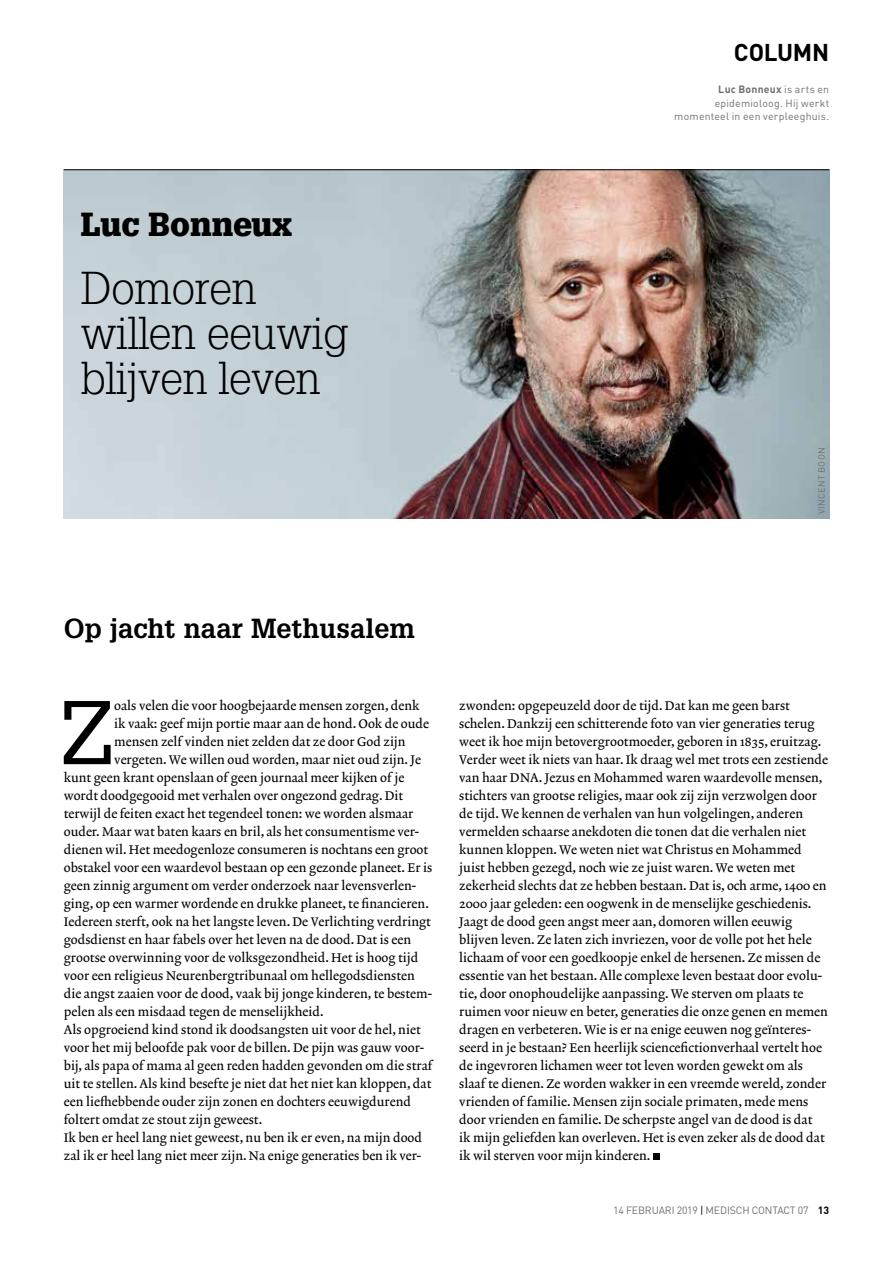
<style>
.page{position:relative;width:893px;height:1263px;background:#fff}
.page>*{position:absolute;margin:0;border:0;box-sizing:border-box;transform-origin:0 0}
.t1{font:88.2px "Glypha LT Std";color:#000}
.t2{font:300 45px/45px "Glypha LT Std";letter-spacing:-.005em;color:#000}
.t3{font:900 32.55px "Glypha LT Std";color:#000}
.t4{font:700 27px "Glypha LT Std";color:#000}
.t5{font:700 24px "DINOT";letter-spacing:-.015em;color:#000}
.t6{font:12.75px/18px "Lexicon No 2 Roman A";color:#000}
.t7{font:10.5px/13.5px "DINOT";letter-spacing:.02em;color:#706f6f;text-align:right}
.t8{font:10.5px "DINOT";letter-spacing:-.015em;color:#706f6f}
.t9{font:9px "DINOT";letter-spacing:.04em;color:#706f6f}
.s1{font-weight:700}
.s2{color:#000}
.s3{font-weight:700;color:#000}
</style>
<div class="page">
<img style="left:64px;top:170px;width:765px;height:349px">
<hr style="left:64px;top:169px;width:765px;height:1px;background:#000">
<div style="left:653px;top:1153px;width:6px;height:7px;background:#000"></div>
<h3 class="t3" style="left:81px;top:205px;width:213px">Luc Bonneux</h3>
<h2 class="t2" style="left:81px;top:266px;width:269px">Domoren willen eeuwig blijven leven</h2>
<h3 class="t5" style="left:734px;top:36px;width:97px">COLUMN</h3>
<p class="t7" style="left:674px;top:82px;width:156px"><span class="s1">Luc Bonneux</span> is arts en epidemioloog. Hij werkt momenteel in een verpleeghuis.</p>
<p class="t9" style="left:816px;top:514px;width:68px;rotate:-90deg">VINCENT BOON</p>
<h3 class="t4" style="left:64px;top:612px;width:353px">Op jacht naar Methusalem</h3>
<h1 class="t1" style="left:60px;top:679px;width:55px">Z</h1>
<p class="t6" style="left:114px;top:697px;width:307px">oals velen die voor hoogbejaarde mensen zorgen, denk</p>
<p class="t6" style="left:114px;top:715px;width:316px">ik vaak: geef mijn portie maar aan de hond. Ook de oude</p>
<p class="t6" style="left:114px;top:733px;width:293px">mensen zelf vinden niet zelden dat ze door God zijn</p>
<p class="t6" style="left:114px;top:751px;width:308px">vergeten. We willen oud worden, maar niet oud zijn. Je</p>
<p class="t6" style="left:64px;top:769px;width:342px">kunt geen krant openslaan of geen journaal meer kijken of je</p>
<p class="t6" style="left:64px;top:787px;width:341px">wordt doodgegooid met verhalen over ongezond gedrag. Dit</p>
<p class="t6" style="left:64px;top:805px;width:351px">terwijl de feiten exact het tegendeel tonen: we worden alsmaar</p>
<p class="t6" style="left:64px;top:823px;width:357px">ouder. Maar wat baten kaars en bril, als het consumentisme ver-</p>
<p class="t6" style="left:64px;top:841px;width:366px">dienen wil. Het meedogenloze consumeren is nochtans een groot</p>
<p class="t6" style="left:64px;top:859px;width:370px">obstakel voor een waardevol bestaan op een gezonde planeet. Er is</p>
<p class="t6" style="left:64px;top:877px;width:354px">geen zinnig argument om verder onderzoek naar levensverlen-</p>
<p class="t6" style="left:64px;top:895px;width:367px">ging, op een warmer wordende en drukke planeet, te financieren.</p>
<p class="t6" style="left:64px;top:913px;width:369px">Iedereen sterft, ook na het langste leven. De Verlichting verdringt</p>
<p class="t6" style="left:64px;top:931px;width:349px">godsdienst en haar fabels over het leven na de dood. Dat is een</p>
<p class="t6" style="left:64px;top:949px;width:356px">grootse overwinning voor de volksgezondheid. Het is hoog tijd</p>
<p class="t6" style="left:64px;top:967px;width:353px">voor een religieus Neurenbergtribunaal om hellegodsdiensten</p>
<p class="t6" style="left:64px;top:985px;width:370px">die angst zaaien voor de dood, vaak bij jonge kinderen, te bestem-</p>
<p class="t6" style="left:64px;top:1003px;width:261px">pelen als een misdaad tegen de menselijkheid.</p>
<p class="t6" style="left:64px;top:1021px;width:358px">Als opgroeiend kind stond ik doodsangsten uit voor de hel, niet</p>
<p class="t6" style="left:64px;top:1039px;width:362px">voor het mij beloofde pak voor de billen. De pijn was gauw voor-</p>
<p class="t6" style="left:64px;top:1057px;width:370px">bij, als papa of mama al geen reden hadden gevonden om die straf</p>
<p class="t6" style="left:64px;top:1075px;width:369px">uit te stellen. Als kind besefte je niet dat het niet kan kloppen, dat</p>
<p class="t6" style="left:64px;top:1093px;width:349px">een liefhebbende ouder zijn zonen en dochters eeuwigdurend</p>
<p class="t6" style="left:64px;top:1111px;width:200px">foltert omdat ze stout zijn geweest.</p>
<p class="t6" style="left:64px;top:1129px;width:360px">Ik ben er heel lang niet geweest, nu ben ik er even, na mijn dood</p>
<p class="t6" style="left:64px;top:1147px;width:359px">zal ik er heel lang niet meer zijn. Na enige generaties ben ik ver-</p>
<p class="t6" style="left:459px;top:697px;width:370px">zwonden: opgepeuzeld door de tijd. Dat kan me geen barst schelen. Dankzij een schitterende foto van vier generaties terug weet ik hoe mijn betovergrootmoeder, geboren in 1835, eruitzag.<br>Verder weet ik niets van haar. Ik draag wel met trots een zestiende van haar DNA. Jezus en Mohammed waren waardevolle mensen, stichters van grootse religies, maar ook zij zijn verzwolgen door de tijd. We kennen de verhalen van hun volgelingen, anderen vermelden schaarse anekdoten die tonen dat die verhalen niet kunnen kloppen. We weten niet wat Christus en Mohammed juist hebben gezegd, noch wie ze juist waren. We weten met zekerheid slechts dat ze hebben bestaan. Dat is, och arme, 1400 en 2000 jaar geleden: een oogwenk in de menselijke geschiedenis.<br>Jaagt de dood geen angst meer aan, domoren willen eeuwig blijven leven. Ze laten zich invriezen, voor de volle pot het hele lichaam of voor een goedkoopje enkel de hersenen. Ze missen de essentie van het bestaan. Alle complexe leven bestaat door evolu&shy;tie, door onophoudelijke aanpassing. We sterven om plaats te ruimen voor nieuw en beter, generaties die onze genen en memen dragen en verbeteren. Wie is er na enige eeuwen nog geïnteres&shy;seerd in je bestaan? Een heerlijk sciencefictionverhaal vertelt hoe de ingevroren lichamen weer tot leven worden gewekt om als slaaf te dienen. Ze worden wakker in een vreemde wereld, zonder vrienden of familie. Mensen zijn sociale primaten, mede mens door vrienden en familie. De scherpste angel van de dood is dat<br>ik mijn geliefden kan overleven. Het is even zeker als de dood dat ik wil sterven voor mijn kinderen.</p>
<p class="t8" style="left:613px;top:1203px;width:218px">14 FEBRUARI 2019 <span class="s2">|</span> MEDISCH CONTACT 07 <span class="s3">13</span></p>
</div>
